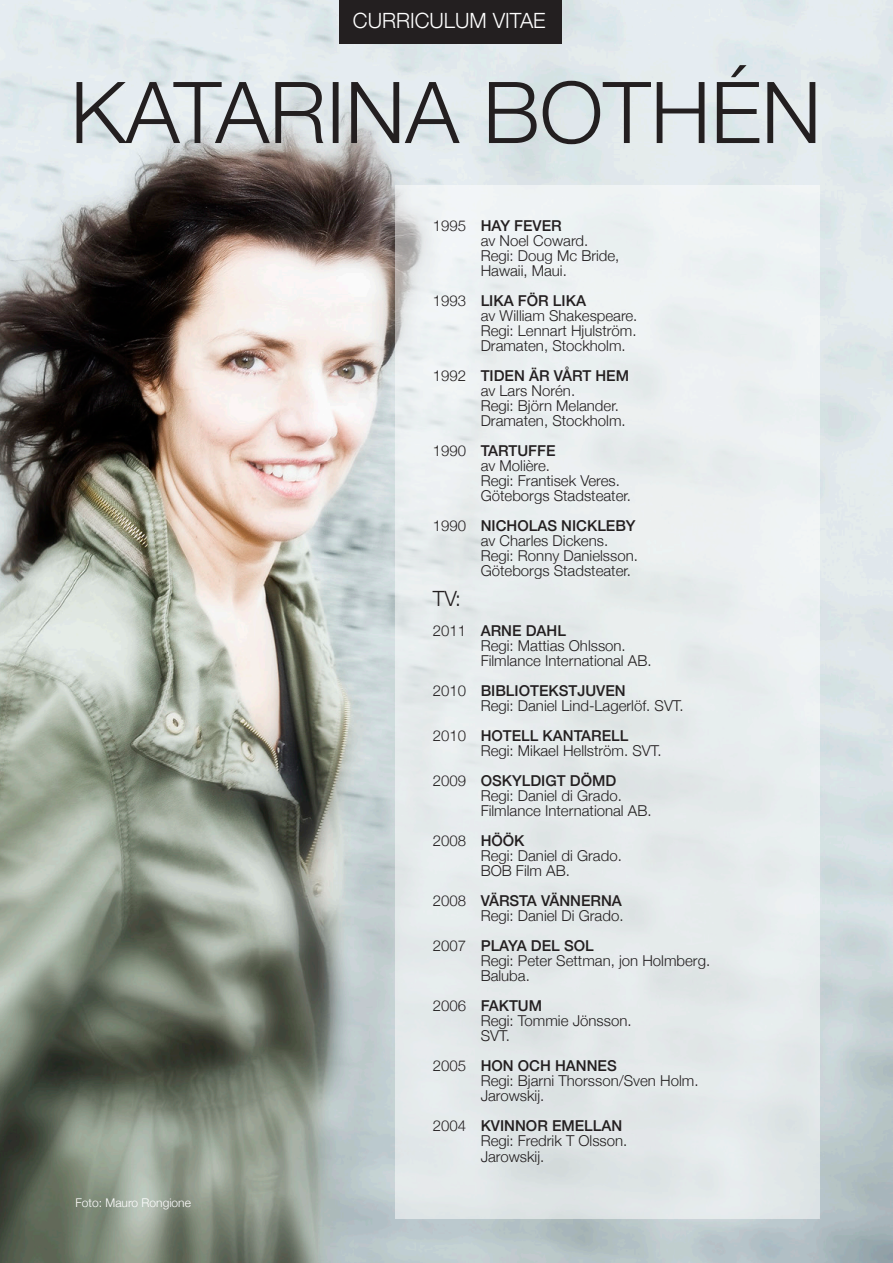
<style>
.page{position:relative;width:893px;height:1263px;background:#fff}
.page>*{position:absolute;margin:0;border:0;box-sizing:border-box;transform-origin:0 0}
.t1{font:300 21px "Helvetica Neue";color:#fff}
.t2{font:300 21px "Helvetica Neue";color:#231f20}
.t3{font:300 15px "Helvetica Neue";color:#231f20}
.t4{font:500 15px "Helvetica Neue";color:#231f20}
.t5{font:300 12px "Helvetica Neue";color:#fff}
.s1{font-weight:300}
.s2{font-weight:500}
</style>
<div class="page">
<img style="left:0;top:0;width:893px;height:1263px">
<div style="left:339px;top:0;width:222px;height:44px;background:#231f20"></div>
<div style="left:395px;top:185px;width:425px;height:1033px;background:#e7ebee"></div>
<svg style="left:77px;top:65px;width:738px;height:79px;fill:#e0e7ec"></svg>
<p class="t5" style="left:75px;top:1192px;width:117px">Foto: Mauro Rongione</p>
<p class="t1" style="left:353px;top:3px;width:194px">CURRICULUM VITAE</p>
<p class="t4" style="left:433px;top:213px;width:131px"><span class="s1">1995</span> HAY FEVER</p>
<p class="t3" style="left:481px;top:228px;width:109px">av Noel Coward.</p>
<p class="t3" style="left:481px;top:243px;width:140px">Regi: Doug Mc Bride,</p>
<p class="t3" style="left:481px;top:258px;width:88px">Hawaii, Maui.</p>
<p class="t4" style="left:433px;top:288px;width:155px"><span class="s1">1993</span> LIKA FÖR LIKA</p>
<p class="t3" style="left:481px;top:303px;width:158px">av William Shakespeare.</p>
<p class="t3" style="left:481px;top:318px;width:157px">Regi: Lennart Hjulström.</p>
<p class="t3" style="left:481px;top:333px;width:147px">Dramaten, Stockholm.</p>
<p class="t4" style="left:433px;top:363px;width:198px"><span class="s1">1992</span> TIDEN ÄR VÅRT HEM</p>
<p class="t3" style="left:481px;top:378px;width:96px">av Lars Norén.</p>
<p class="t3" style="left:481px;top:393px;width:140px">Regi: Björn Melander.</p>
<p class="t3" style="left:481px;top:408px;width:147px">Dramaten, Stockholm.</p>
<p class="t4" style="left:433px;top:438px;width:124px"><span class="s1">1990</span> TARTUFFE</p>
<p class="t3" style="left:481px;top:453px;width:71px">av Molière.</p>
<p class="t3" style="left:481px;top:468px;width:141px">Regi: Frantisek Veres.</p>
<p class="t3" style="left:481px;top:483px;width:152px">Göteborgs Stadsteater.</p>
<p class="t4" style="left:433px;top:513px;width:205px"><span class="s1">1990</span> NICHOLAS NICKLEBY</p>
<p class="t3" style="left:481px;top:528px;width:129px">av Charles Dickens.</p>
<p class="t3" style="left:481px;top:543px;width:159px">Regi: Ronny Danielsson.</p>
<p class="t3" style="left:481px;top:558px;width:152px">Göteborgs Stadsteater.</p>
<p class="t2" style="left:433px;top:581px;width:30px">TV:</p>
<p class="t4" style="left:433px;top:618px;width:135px"><span class="s1">2011</span> ARNE DAHL</p>
<p class="t3" style="left:481px;top:633px;width:147px">Regi: Mattias Ohlsson.</p>
<p class="t3" style="left:481px;top:648px;width:172px">Filmlance International AB.</p>
<p class="t4" style="left:433px;top:678px;width:195px"><span class="s1">2010</span> BIBLIOTEKSTJUVEN</p>
<p class="t3" style="left:481px;top:693px;width:205px">Regi: Daniel Lind-Lagerlöf. SVT.</p>
<p class="t4" style="left:433px;top:723px;width:197px"><span class="s1">2010</span> HOTELL KANTARELL</p>
<p class="t3" style="left:481px;top:738px;width:182px">Regi: Mikael Hellström. SVT.</p>
<p class="t4" style="left:433px;top:768px;width:185px"><span class="s1">2009</span> OSKYLDIGT DÖMD</p>
<p class="t3" style="left:481px;top:783px;width:143px">Regi: Daniel di Grado.</p>
<p class="t3" style="left:481px;top:798px;width:172px">Filmlance International AB.</p>
<p class="t3" style="left:433px;top:828px;width:93px">2008 <span class="s2">HÖÖK</span></p>
<p class="t3" style="left:481px;top:843px;width:143px">Regi: Daniel di Grado.</p>
<p class="t3" style="left:481px;top:858px;width:91px">BOB Film AB.</p>
<p class="t4" style="left:433px;top:888px;width:191px"><span class="s1">2008</span> VÄRSTA VÄNNERNA</p>
<p class="t3" style="left:481px;top:903px;width:144px">Regi: Daniel Di Grado.</p>
<p class="t4" style="left:433px;top:933px;width:163px"><span class="s1">2007</span> PLAYA DEL SOL</p>
<p class="t3" style="left:481px;top:948px;width:231px">Regi: Peter Settman, jon Holmberg.</p>
<p class="t3" style="left:481px;top:963px;width:51px">Baluba.</p>
<p class="t4" style="left:433px;top:993px;width:111px"><span class="s1">2006</span> FAKTUM</p>
<p class="t3" style="left:481px;top:1008px;width:152px">Regi: Tommie Jönsson.</p>
<p class="t3" style="left:481px;top:1023px;width:31px">SVT.</p>
<p class="t4" style="left:433px;top:1053px;width:186px"><span class="s1">2005</span> HON OCH HANNES</p>
<p class="t3" style="left:481px;top:1068px;width:219px">Regi: Bjarni Thorsson/Sven Holm.</p>
<p class="t3" style="left:481px;top:1083px;width:65px">Jarowskij.</p>
<p class="t4" style="left:433px;top:1113px;width:191px"><span class="s1">2004</span> KVINNOR EMELLAN</p>
<p class="t3" style="left:481px;top:1128px;width:148px">Regi: Fredrik T Olsson.</p>
<p class="t3" style="left:481px;top:1145px;width:65px">Jarowskij.</p>
</div>
